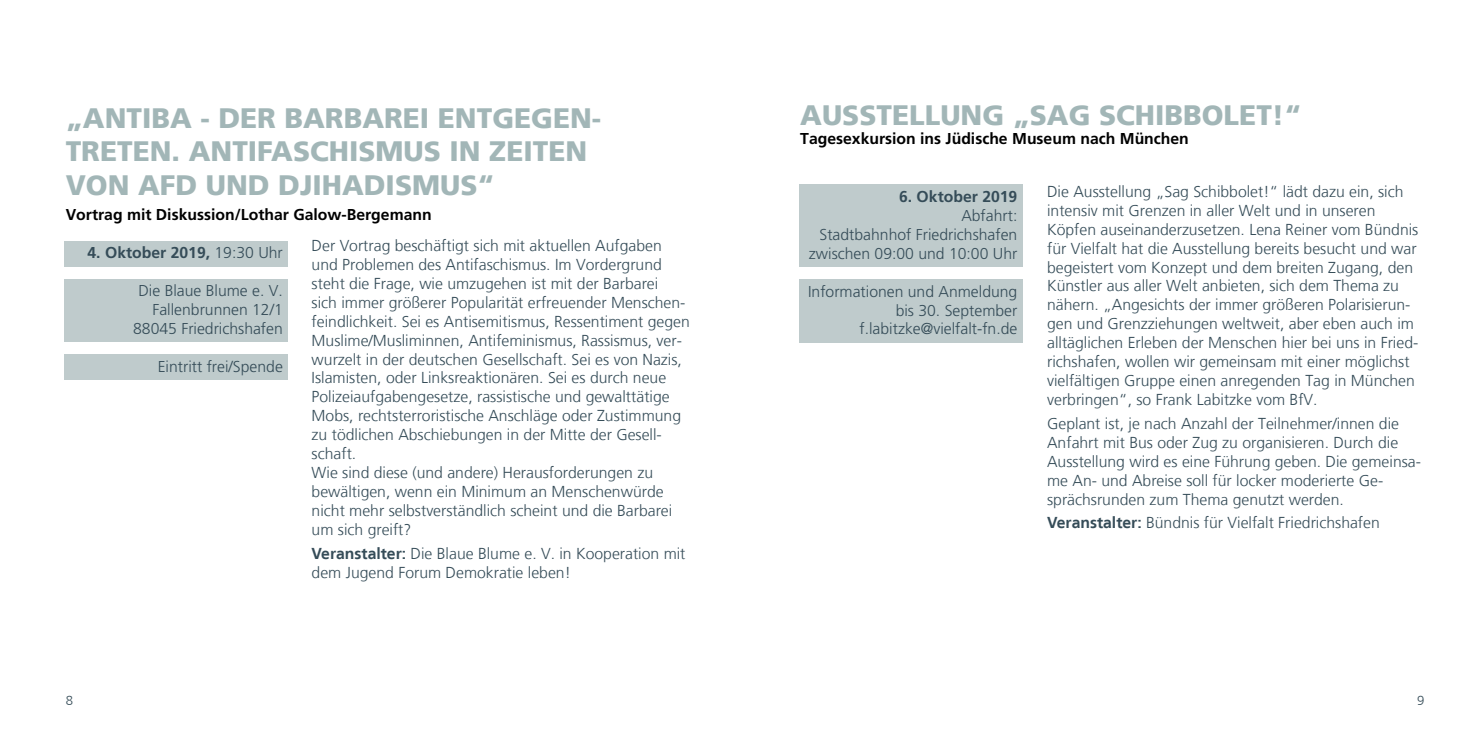
<style>
.page{position:relative;width:1469px;height:735px;background:#fff}
.page>*{position:absolute;margin:0;border:0;box-sizing:border-box;transform-origin:0 0}
.t1{font:900 28px/33.6px "Frutiger LT";color:#a2b6b7}
.t2{font:300 15.75px/18.9px "Frutiger LT";color:#354c58}
.t3{font:300 15.75px/18.9px "Frutiger";color:#354c58;text-align:right}
.t4{font:700 15.75px "Frutiger";color:#000}
.t5{font:700 15.75px "Frutiger";color:#354c58}
.t6{font:300 13.12px "Frutiger LT";color:#354c58}
.s1{font-weight:300}
.s2{font-weight:700}
</style>
<div class="page">
<div style="left:799px;top:185px;width:223px;height:82px;background:#bfcbcc"></div>
<div style="left:799px;top:279px;width:223px;height:63px;background:#bfcbcc"></div>
<div style="left:64px;top:241px;width:224px;height:25px;background:#bfcbcc"></div>
<div style="left:64px;top:278px;width:224px;height:26px;background:#bfcbcc"></div>
<div style="left:64px;top:297px;width:224px;height:45px;background:#bfcbcc"></div>
<div style="left:64px;top:354px;width:224px;height:26px;background:#bfcbcc"></div>
<h1 class="t1" style="left:66px;top:101px;width:537px">„ANTIBA - DER BARBAREI ENTGEGEN-<br>TRETEN. ANTIFASCHISMUS IN ZEITEN<br>VON AFD UND DJIHADISMUS“</h1>
<p class="t4" style="left:66px;top:205px;width:367px">Vortrag mit Diskussion/Lothar Galow-Bergemann</p>
<p class="t5" style="left:88px;top:243px;width:197px">4. Oktober 2019, <span class="s1">19:30 Uhr</span></p>
<p class="t3" style="left:133px;top:281px;width:151px">Die Blaue Blume e. V.<br>Fallenbrunnen 12/1<br>88045 Friedrichshafen</p>
<p class="t3" style="left:158px;top:356px;width:127px">Eintritt frei/Spende</p>
<p class="t2" style="left:312px;top:236px;width:380px">Der Vortrag beschäftigt sich mit aktuellen Aufgaben und Problemen des Antifaschismus. Im Vordergrund steht die Frage, wie umzugehen ist mit der Barbarei<br>sich immer größerer Popularität erfreuender Menschen&shy;feindlichkeit. Sei es Antisemitismus, Ressentiment gegen Muslime/Musliminnen, Antifeminismus, Rassismus, ver&shy;wurzelt in der deutschen Gesellschaft. Sei es von Nazis, Islamisten, oder Linksreaktionären. Sei es durch neue Polizeiaufgabengesetze, rassistische und gewalttätige Mobs, rechtsterroristische Anschläge oder Zustimmung zu tödlichen Abschiebungen in der Mitte der Gesell&shy;schaft.<br>Wie sind diese (und andere) Herausforderungen zu bewältigen, wenn ein Minimum an Menschenwürde nicht mehr selbstverständlich scheint und die Barbarei um sich greift?</p>
<p class="t2" style="left:312px;top:543px;width:375px"><span class="s2">Veranstalter:</span> Die Blaue Blume e. V. in Kooperation mit dem Jugend Forum Demokratie leben!</p>
<h1 class="t1" style="left:800px;top:98px;width:503px">AUSSTELLUNG „SAG SCHIBBOLET!“</h1>
<p class="t4" style="left:800px;top:129px;width:390px">Tagesexkursion ins Jüdische Museum nach München</p>
<p class="t2" style="left:1047px;top:182px;width:373px">Die Ausstellung „Sag Schibbolet!“ lädt dazu ein, sich intensiv mit Grenzen in aller Welt und in unseren Köpfen auseinanderzusetzen. Lena Reiner vom Bündnis für Vielfalt hat die Ausstellung bereits besucht und war begeistert vom Konzept und dem breiten Zugang, den Künstler aus aller Welt anbieten, sich dem Thema zu nähern. „Angesichts der immer größeren Polarisierun&shy;gen und Grenzziehungen weltweit, aber eben auch im alltäglichen Erleben der Menschen hier bei uns in Fried&shy;richshafen, wollen wir gemeinsam mit einer möglichst vielfältigen Gruppe einen anregenden Tag in München verbringen“, so Frank Labitzke vom BfV.</p>
<p class="t2" style="left:1047px;top:414px;width:375px">Geplant ist, je nach Anzahl der Teilnehmer/innen die Anfahrt mit Bus oder Zug zu organisieren. Durch die Ausstellung wird es eine Führung geben. Die gemeinsa&shy;me An- und Abreise soll für locker moderierte Ge&shy;sprächsrunden zum Thema genutzt werden.</p>
<p class="t2" style="left:1047px;top:513px;width:334px"><span class="s2">Veranstalter:</span> Bündnis für Vielfalt Friedrichshafen</p>
<p class="t5" style="left:899px;top:187px;width:120px">6. Oktober 2019</p>
<p class="t3" style="left:809px;top:206px;width:210px">Abfahrt:<br>Stadtbahnhof Friedrichshafen zwischen 09:00 und 10:00 Uhr</p>
<p class="t3" style="left:808px;top:281px;width:211px">Informationen und Anmeldung bis 30. September f.labitzke@vielfalt-fn.de</p>
<p class="t6" style="left:66px;top:692px;width:9px">8</p>
<p class="t6" style="left:1416px;top:692px;width:9px">9</p>
</div>
